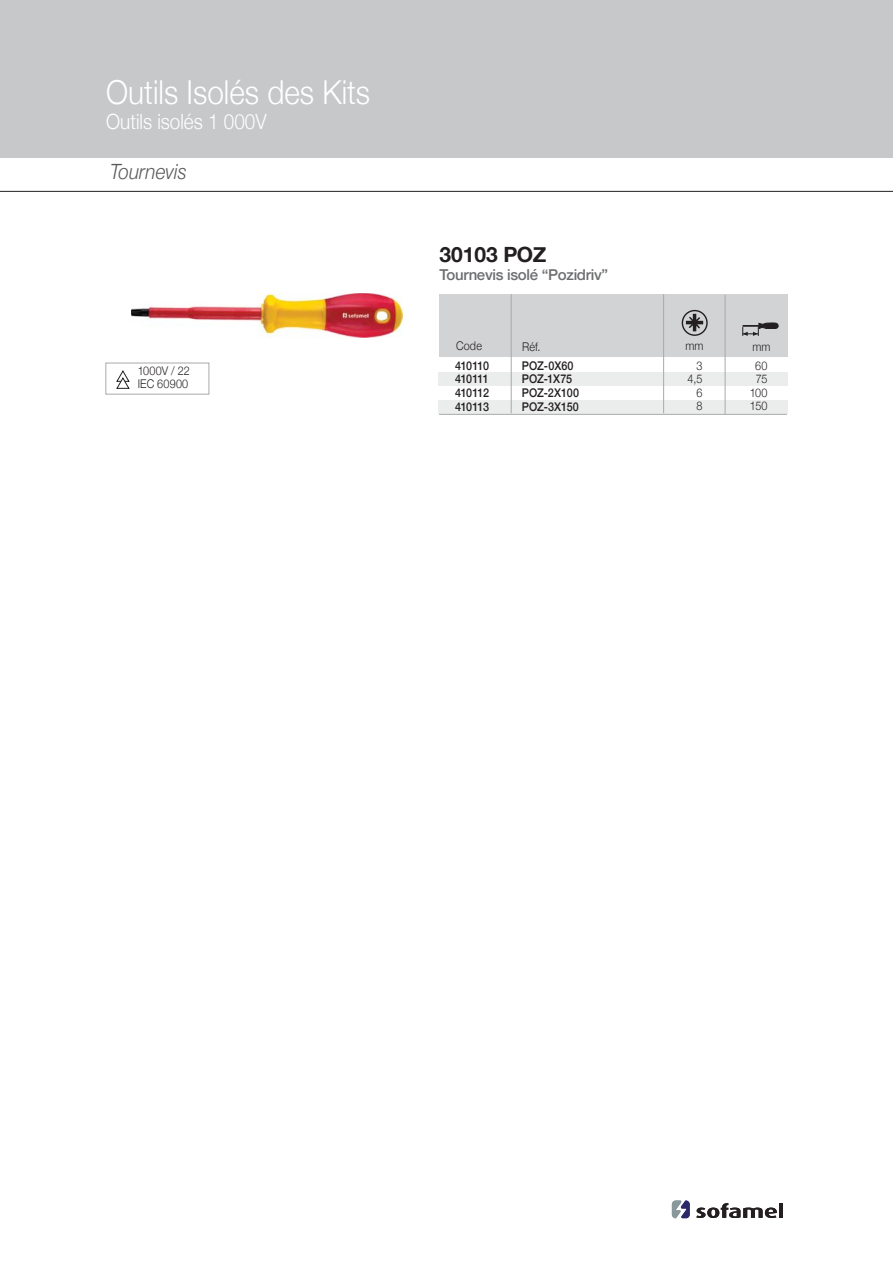
<style>
.page{position:relative;width:893px;height:1263px;background:#fff}
.page>*{position:absolute;margin:0;border:0;box-sizing:border-box;transform-origin:0 0}
.t1{font:300 33px "Helvetica Neue";color:#fff;scale:.9 1}
.t2{font:300 21px "Helvetica Neue";color:#fff;scale:.9 1}
.t3{font:italic 300 21px "Helvetica Neue";color:#58595b;scale:.9 1}
.t4{font:700 21px "Helvetica Neue";color:#231f20}
.t5{font:500 15px "Helvetica Neue";letter-spacing:-.02em;color:#6d6e70}
.t6{font:500 12px/13.5px "Helvetica Neue";letter-spacing:-.015em;color:#231f20;scale:.9 1}
.t7{font:300 12px/13.5px "Helvetica Neue";letter-spacing:.015em;color:#231f20;text-align:right;scale:.9 1}
.t8{font:300 12px/13.5px "Helvetica Neue";letter-spacing:-.01em;color:#231f20;text-align:center;scale:.9 1}
</style>
<div class="page">
<div style="left:0;top:0;width:893px;height:157px;background:#c6c8ca"></div>
<hr style="left:0;top:191px;width:893px;height:1px;background:#231f20">
<svg style="left:696px;top:1203px;width:81px;height:15px"></svg>
<hr style="left:779px;top:1203px;width:4px;height:15px;background:#231f20">
<svg style="left:672px;top:1200px;width:18px;height:18px"></svg>
<div style="left:105px;top:363px;width:104px;height:31px;border:1px solid #a7a9ac"></div>
<svg style="left:116px;top:370px;width:14px;height:19px"></svg>
<div style="left:438px;top:372px;width:349px;height:14px;background:#ebecec"></div>
<div style="left:438px;top:400px;width:349px;height:13px;background:#ebecec"></div>
<hr style="left:439px;top:414px;width:348px;height:1px;background:#a7a9ac">
<div style="left:439px;top:294px;width:348px;height:62px;background:#d1d3d4"></div>
<hr style="left:663px;top:294px;width:1px;height:119px;background:#a7a9ac">
<hr style="left:511px;top:294px;width:1px;height:119px;background:#a7a9ac">
<hr style="left:725px;top:295px;width:1px;height:119px;background:#a7a9ac">
<svg style="left:742px;top:322px;width:37px;height:14px"></svg>
<img style="left:131px;top:293px;width:271px;height:44px">
<div style="left:682px;top:310px;width:26px;height:26px;border:1px solid #231f20;border-radius:50%"></div>
<svg style="left:686px;top:314px;width:17px;height:17px"></svg>
<h1 class="t1" style="left:106px;top:72px;width:295px">Outils Isolés des Kits</h1>
<h2 class="t2" style="left:106px;top:109px;width:180px">Outils isolés 1 000V</h2>
<h2 class="t3" style="left:110px;top:159px;width:87px">Tournevis</h2>
<p class="t7" style="left:138px;top:364px;width:59px">1000V / 22</p>
<p class="t7" style="left:138px;top:377px;width:58px">IEC 60900</p>
<h2 class="t4" style="left:440px;top:242px;width:108px">30103 POZ</h2>
<p class="t5" style="left:440px;top:266px;width:170px">Tournevis isolé “Pozidriv”</p>
<p class="t7" style="left:456px;top:338px;width:30px">Code</p>
<p class="t7" style="left:522px;top:339px;width:22px">Réf.</p>
<p class="t7" style="left:685px;top:339px;width:22px">mm</p>
<p class="t7" style="left:752px;top:340px;width:22px">mm</p>
<p class="t6" style="left:522px;top:359px;width:65px">POZ-0X60<br>POZ-1X75<br>POZ-2X100<br>POZ-3X150</p>
<p class="t6" style="left:455px;top:359px;width:40px;text-align:justify">410110<br>410111<br>410112<br>410113</p>
<p class="t7" style="left:687px;top:359px;width:18px">3<br>4,5<br>6<br>8</p>
<p class="t8" style="left:750px;top:359px;width:21px">60<br>75<br>100<br>150</p>
</div>
